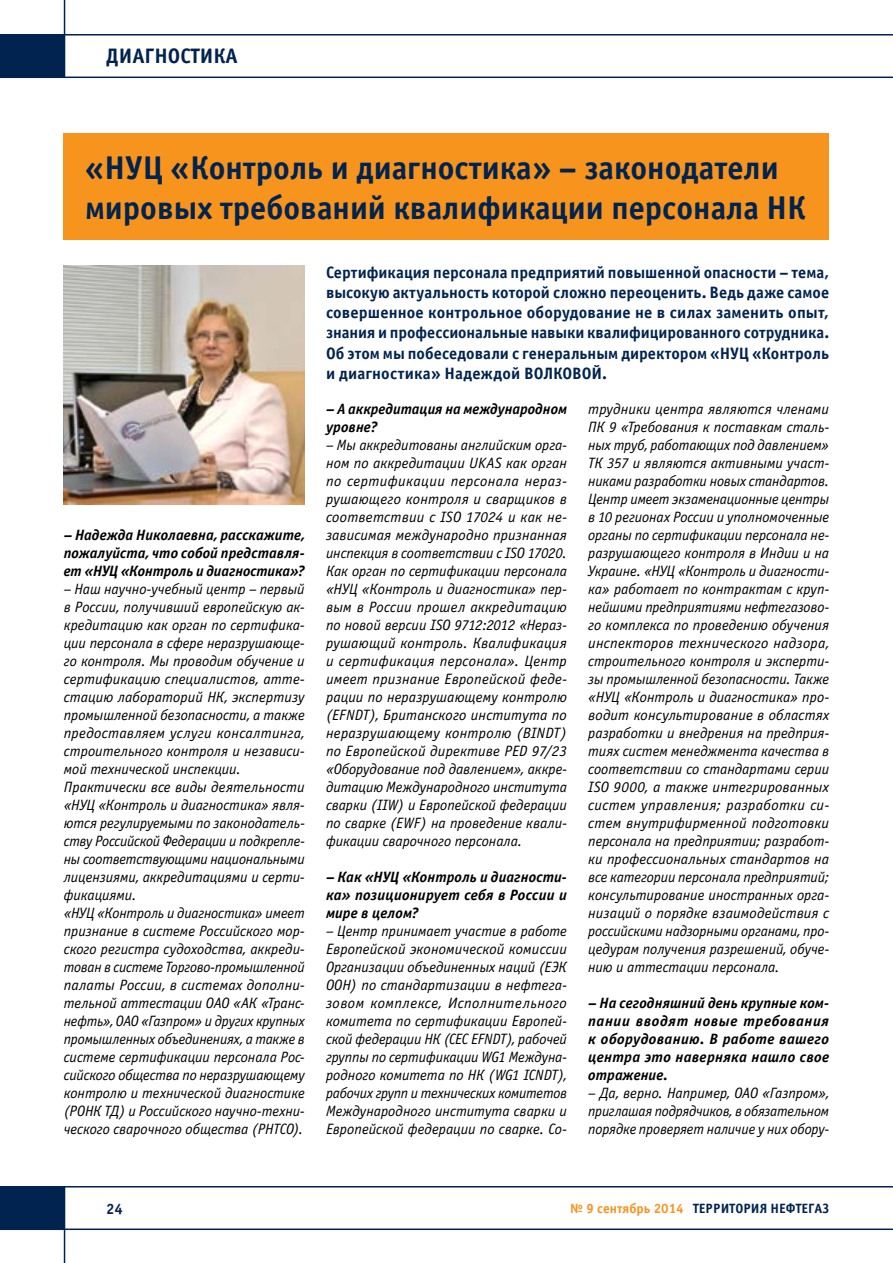
<style>
.page{position:relative;width:893px;height:1263px;background:#fff}
.page>*{position:absolute;margin:0;border:0;box-sizing:border-box;transform-origin:0 0}
.t1{font:700 33px/39.6px "Officina Sans C";color:#00234f}
.t2{font:700 21px "Officina Sans C";color:#00234f}
.t3{font:700 16.5px/20.1px "Officina Sans C";color:#00234f;text-align:justify}
.t4{font:italic 15px/18px "Officina Sans C";letter-spacing:-.005em;color:#000;text-align:justify}
.t5{font:italic 700 15px/18px "Officina Sans C";letter-spacing:.005em;color:#000;text-align:justify}
.t6{font:700 15px "Officina Sans C";color:#00234f}
.t7{font:700 13.5px "Officina Sans C";color:#00234f}
.s1{color:#f7941e}
</style>
<div class="page">
<hr style="left:0;top:77px;width:893px;height:1px;background:#00234f">
<hr style="left:64px;top:0;width:1px;height:77px;background:#00234f">
<hr style="left:0;top:34px;width:893px;height:2px;background:#00234f">
<div style="left:0;top:35px;width:64px;height:42px;background:#00234f"></div>
<hr style="left:0;top:1186px;width:893px;height:1px;background:#00234f">
<hr style="left:64px;top:1186px;width:1px;height:77px;background:#00234f">
<hr style="left:0;top:1228px;width:893px;height:2px;background:#00234f">
<div style="left:0;top:1187px;width:64px;height:42px;background:#00234f"></div>
<div style="left:64px;top:134px;width:765px;height:106px;background:#f7941e"></div>
<img style="left:64px;top:266px;width:241px;height:239px">
<h2 class="t2" style="left:106px;top:44px;width:133px">ДИАГНОСТИКА</h2>
<h1 class="t1" style="left:85px;top:149px;width:722px">«нуц «контроль и диагностика» – законодатели мировых требований квалификации персонала нк</h1>
<p class="t5" style="left:64px;top:526px;width:242px">– Надежда Николаевна, расскажите, пожалуйста, что собой представля&shy;ет «НУЦ «Контроль и диагностика»?</p>
<p class="t4" style="left:64px;top:580px;width:242px;text-align:left">– Наш научно-учебный центр – первый в России, получивший европейскую ак&shy;кредитацию как орган по сертифика&shy;ции персонала в сфере неразрушающе&shy;го контроля. Мы проводим обучение и сертификацию специалистов, атте&shy;стацию лабораторий НК, экспертизу промышленной безопасности, а также предоставляем услуги консалтинга, строительного контроля и независи&shy;мой технической инспекции.<br>Практически все виды деятельности «НУЦ «Контроль и диагностика» явля&shy;ются регулируемыми по законодатель&shy;ству Российской Федерации и подкрепле&shy;ны соответствующими национальными лицензиями, аккредитациями и серти&shy;фикациями.<br>«НУЦ «Контроль и диагностика» имеет признание в системе Российского мор&shy;ского регистра судоходства, аккреди&shy;тован в системе Торгово-промышленной палаты России, в системах дополни&shy;тельной аттестации ОАО «АК «Транс&shy;нефть», ОАО «Газпром» и других крупных промышленных объединениях, а также в системе сертификации персонала Рос&shy;сийского общества по неразрушающему контролю и технической диагностике (РОНК ТД) и Российского научно-техни&shy;ческого сварочного общества (РНТСО).</p>
<p class="t3" style="left:326px;top:263px;width:505px">Сертификация персонала предприятий повышенной опасности – тема, высокую актуальность которой сложно переоценить. Ведь даже самое совершенное контрольное оборудование не в силах заменить опыт, знания и профессиональные навыки квалифицированного сотрудника.<br>Об этом мы побеседовали с генеральным директором «НУЦ «Контроль и диагностика» Н адеждой ВОЛКОВО</p>
<p class="t3" style="left:591px;top:363px;width:17px">Й.</p>
<p class="t5" style="left:326px;top:400px;width:242px">– А аккредитация на международном уровне?</p>
<p class="t4" style="left:326px;top:436px;width:242px">– Мы аккредитованы английским орга&shy;ном по аккредитации UKAS как орган по сертификации персонала нераз&shy;рушающего контроля и сварщиков в соответствии с ISO 17024 и как не&shy;зависимая международно признанная инспекция в соответствии с ISO 17020.<br>Как орган по сертификации персонала «НУЦ «Контроль и диагностика» пер&shy;вым в России прошел аккредитацию по новой версии ISO 9712:2012 «Нераз&shy;рушающий контроль. Квалификация и сертификация персонала». Центр имеет признание Европейской феде&shy;рации по неразрушающему контролю (EFNDT), Британского института по неразрушающему контролю (BINDT) по Европейской директиве PED 97/23 «Оборудование под давлением», аккре&shy;дитацию Международного института сварки (IIW) и Европейской федерации по сварке (EWF) на проведение квали&shy;фикации сварочного персонала.</p>
<p class="t5" style="left:326px;top:868px;width:242px">– Как «НУЦ «Контроль и диагности&shy;ка» позиционирует себя в России и мире в целом?</p>
<p class="t4" style="left:326px;top:922px;width:242px">– Центр принимает участие в работе Европейской экономической комиссии Организации объединенных наций (ЕЭК ООН) по стандартизации в нефтега&shy;зовом комплексе, Исполнительного комитета по сертификации Европей&shy;ской федерации НК (СЕС EFNDT), рабочей группы по сертификации WG1 Междуна&shy;родного комитета по НК (WG1 ICNDT), рабочих групп и технических комитетов Международного института сварки и Европейской федерации по сварке. Со-</p>
<p class="t4" style="left:588px;top:400px;width:242px">трудники центра являются членами ПК 9 «Требования к поставкам сталь&shy;ных труб, работающих под давлением» ТК 357 и являются активными участ&shy;никами разработки новых стандартов.<br>Центр имеет экзаменационные центры в 10 регионах России и уполномоченные органы по сертификации персонала не&shy;разрушающего контроля в Индии и на Украине. «НУЦ «Контроль и диагности&shy;ка» работает по контрактам с круп&shy;нейшими предприятиями нефтегазово&shy;го комплекса по проведению обучения инспекторов технического надзора, строительного контроля и эксперти&shy;зы промышленной безопасности. Также «НУЦ «Контроль и диагностика» про&shy;водит консультирование в областях разработки и внедрения на предприя&shy;тиях систем менеджмента качества в соответствии со стандартами серии ISO 9000, а также интегрированных систем управления; разработки си&shy;стем внутрифирменной подготовки персонала на предприятии; разработ&shy;ки профессиональных стандартов на все категории персонала предприятий; консультирование иностранных орга&shy;низаций о порядке взаимодействия с российскими надзорными органами, про&shy;цедурам получения разрешений, обуче&shy;нию и аттестации персонала.</p>
<p class="t5" style="left:588px;top:994px;width:242px">– На сегодняшний день крупные ком&shy;пании вводят новые требования к оборудованию. В работе вашего центра это наверняка нашло свое отражение.</p>
<p class="t4" style="left:588px;top:1084px;width:242px">– Да, верно. Например, ОАО «Газпром», приглашая подрядчиков, в обязательном порядке проверяет наличие у них обору-</p>
<p class="t6" style="left:106px;top:1200px;width:18px">24</p>
<p class="t7" style="left:570px;top:1201px;width:261px"><span class="s1">№ 9 сентябрь 2014</span> ТЕРРИТОРИЯ НЕФТЕГАЗ</p>
</div>
